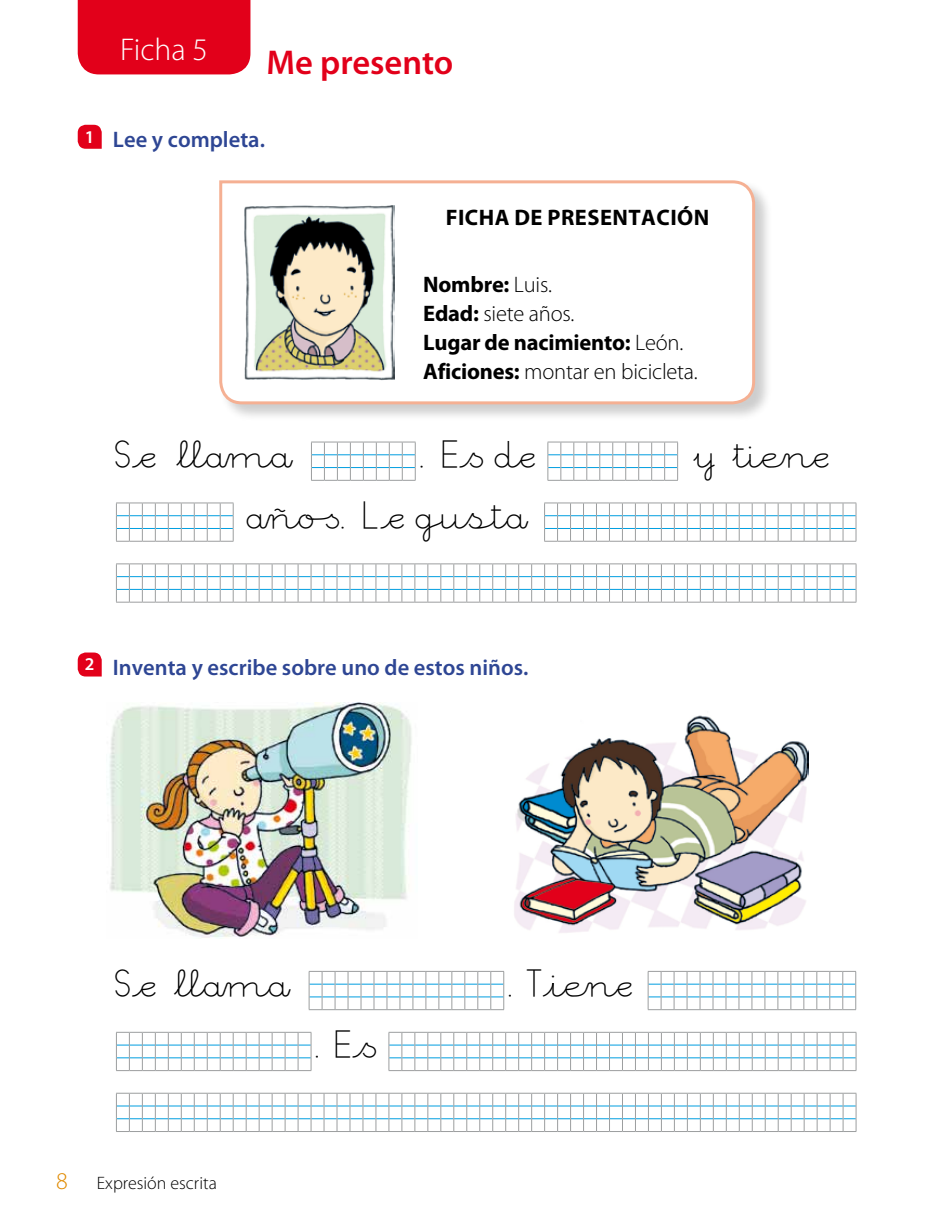
<style>
.page{position:relative;width:936px;height:1221px;background:#fff}
.page>*{position:absolute;margin:0;border:0;box-sizing:border-box;transform-origin:0 0}
.t1{font:39px "Preescolar";color:#000}
.t2{font:600 34.5px "Myriad Pro";color:#e2001a}
.t3{font:300 31.5px "Myriad Pro";color:#fff}
.t4{font:300 24px "Myriad Pro";color:#e08a00}
.t5{font:700 22.5px/28.8px "Myriad Pro";letter-spacing:-.01em;color:#000}
.t6{font:600 22.5px "Myriad Pro";color:#2e4694}
.t7{font:700 22.5px "Myriad Pro";letter-spacing:.02em;color:#000}
.t8{font:300 18px "Myriad Pro";color:#000}
.s1{font-weight:300}
</style>
<div class="page">
<div style="left:78px;top:0;width:172px;height:74px;background:#e2001a"></div>
<img style="left:109px;top:702px;width:303px;height:236px">
<img style="left:514px;top:715px;width:294px;height:218px">
<svg style="left:78px;top:125px;width:24px;height:24px"></svg>
<svg style="left:311px;top:441px;width:105px;height:40px"></svg>
<svg style="left:547px;top:441px;width:131px;height:40px"></svg>
<svg style="left:116px;top:502px;width:118px;height:40px"></svg>
<svg style="left:544px;top:502px;width:312px;height:40px"></svg>
<svg style="left:116px;top:563px;width:740px;height:39px"></svg>
<svg style="left:78px;top:652px;width:24px;height:24px"></svg>
<svg style="left:309px;top:970px;width:195px;height:40px"></svg>
<svg style="left:647px;top:970px;width:209px;height:40px"></svg>
<svg style="left:116px;top:1031px;width:196px;height:40px"></svg>
<svg style="left:388px;top:1031px;width:468px;height:40px"></svg>
<svg style="left:116px;top:1092px;width:740px;height:40px"></svg>
<div style="left:219px;top:180px;width:554px;height:242px;background:#000;opacity:.2"></div>
<svg style="left:219px;top:180px;width:537px;height:226px"></svg>
<img style="left:243px;top:204px;width:151px;height:176px">
<h3 class="t3" style="left:120px;top:31px;width:89px">Ficha 5</h3>
<h2 class="t2" style="left:266px;top:41px;width:188px">Me presento</h2>
<p class="t6" style="left:85px;top:125px;width:182px"><sup>1</sup> Lee y completa.</p>
<p class="t7" style="left:445px;top:203px;width:265px">Ficha de presentación</p>
<p class="t5" style="left:423px;top:270px;width:276px">Nombre: <span class="s1">Luis.<br></span>Edad: <span class="s1">siete años.<br></span>Lugar de nacimiento: <span class="s1">León.<br></span>Aficiones: <span class="s1">montar en bicicleta.</span></p>
<h1 class="t1" style="left:116px;top:433px;width:183px">S°æ *llåmå</h1>
<h1 class="t1" style="left:417px;top:433px;width:118px">. E°&lt; dæ</h1>
<h1 class="t1" style="left:685px;top:433px;width:144px">&amp;¥ &amp;tiÆnæ</h1>
<h1 class="t1" style="left:247px;top:494px;width:287px">åño[. L°æ gustå</h1>
<p class="t6" style="left:85px;top:652px;width:445px"><sup>2</sup> Inventa y escribe sobre uno de estos niños.</p>
<h1 class="t1" style="left:116px;top:962px;width:181px">S°æ *llåmå</h1>
<h1 class="t1" style="left:506px;top:962px;width:127px">. T|iÆnæ</h1>
<h1 class="t1" style="left:313px;top:1023px;width:64px">. E°&lt;</h1>
<p class="t4" style="left:56px;top:1166px;width:13px">8</p>
<p class="t8" style="left:97px;top:1171px;width:121px">Expresión escrita</p>
</div>
